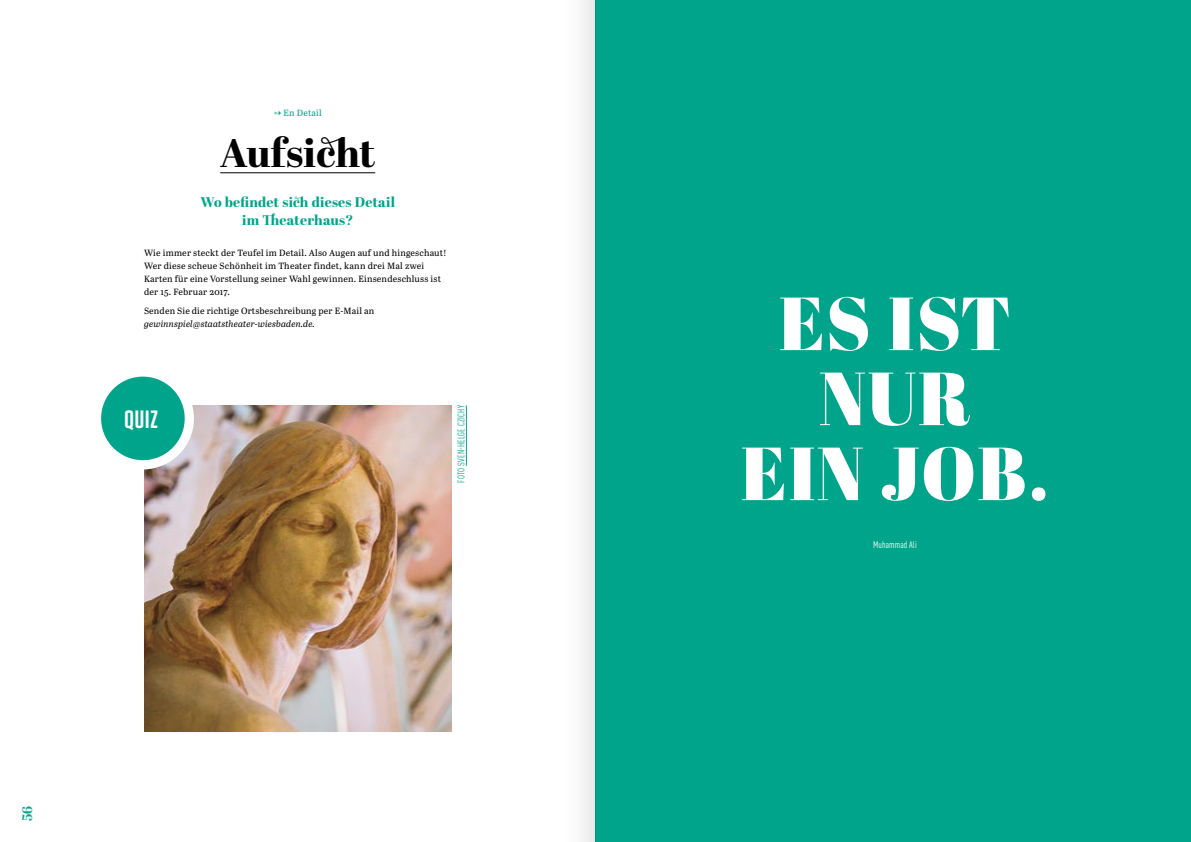
<style>
.page{position:relative;width:1191px;height:842px;background:#fff}
.page>*{position:absolute;margin:0;border:0;box-sizing:border-box;transform-origin:0 0}
.t1{font:900 75px/75px "Abril Display";letter-spacing:.04em;color:#fff;text-align:center}
.t2{font:800 40px "Abril Display";letter-spacing:.01em;color:#000}
.t3{font:600 25px "Tungsten";color:#fff}
.t4{font:800 14px/18px "Abril Display";letter-spacing:.015em;color:#00a48a;text-align:center}
.t5{font:700 14px "Abril Display";color:#00a48a}
.t6{font:condensed 9.5px "DIN Pro";letter-spacing:.02em;color:#00a48a}
.t7{font:condensed 9.5px "DIN Pro";letter-spacing:.01em;color:#fff}
.t8{font:9px/13px "Abril Text";letter-spacing:.02em;color:#000}
.t9{font:italic 9px "Abril Text";letter-spacing:.01em;color:#000}
.t10{font:9px "Abril Text";letter-spacing:.015em;color:#00a48a}
</style>
<div class="page">
<hr style="left:220px;top:172px;width:155px;height:1px;background:#000">
<hr style="left:466px;top:405px;width:1px;height:61px;background:#00a48a">
<img style="left:145px;top:405px;width:306px;height:327px">
<div style="left:96px;top:372px;width:93px;height:93px;background:#00a48a;border-radius:50%"></div>
<div style="left:92px;top:367px;width:102px;height:102px;border:9px solid #fff;border-radius:50%"></div>
<div style="left:595px;top:0;width:596px;height:842px;background:#00a48a"></div>
<div style="left:556px;top:0;width:39px;height:842px;background:linear-gradient(to right,#fff,#ececec)"></div>
<p class="t10" style="left:274px;top:106px;width:49px">U En Detail</p>
<h2 class="t2" style="left:220px;top:125px;width:156px">Aufsicht</h2>
<h3 class="t4" style="left:200px;top:194px;width:196px">Wo befindet sich dieses Detail im Theaterhaus?</h3>
<p class="t8" style="left:144px;top:246px;width:304px">Wie immer steckt der Teufel im Detail. Also Augen auf und hingeschaut!<br>Wer diese scheue Schönheit im Theater findet, kann drei Mal zwei Karten für eine Vorstellung seiner Wahl gewinnen. Einsendeschluss ist der 15. Februar 2017.</p>
<p class="t8" style="left:144px;top:304px;width:232px">Senden Sie die richtige Ortsbeschreibung per E-Mail an</p>
<p class="t9" style="left:144px;top:318px;width:172px">gewinnspiel@staatstheater-wiesbaden.de.</p>
<h3 class="t3" style="left:124px;top:406px;width:35px">QUIZ</h3>
<p class="t6" style="left:454px;top:483px;width:79px;rotate:-90deg">FOTO SVEN-HELGE CZICHY</p>
<h3 class="t5" style="left:18px;top:821px;width:17px;rotate:-90deg">56</h3>
<h1 class="t1" style="left:741px;top:287px;width:308px">ES IST<br>NUR<br>EIN JOB.</h1>
<p class="t7" style="left:873px;top:538px;width:45px">Muhammad Ali</p>
</div>
